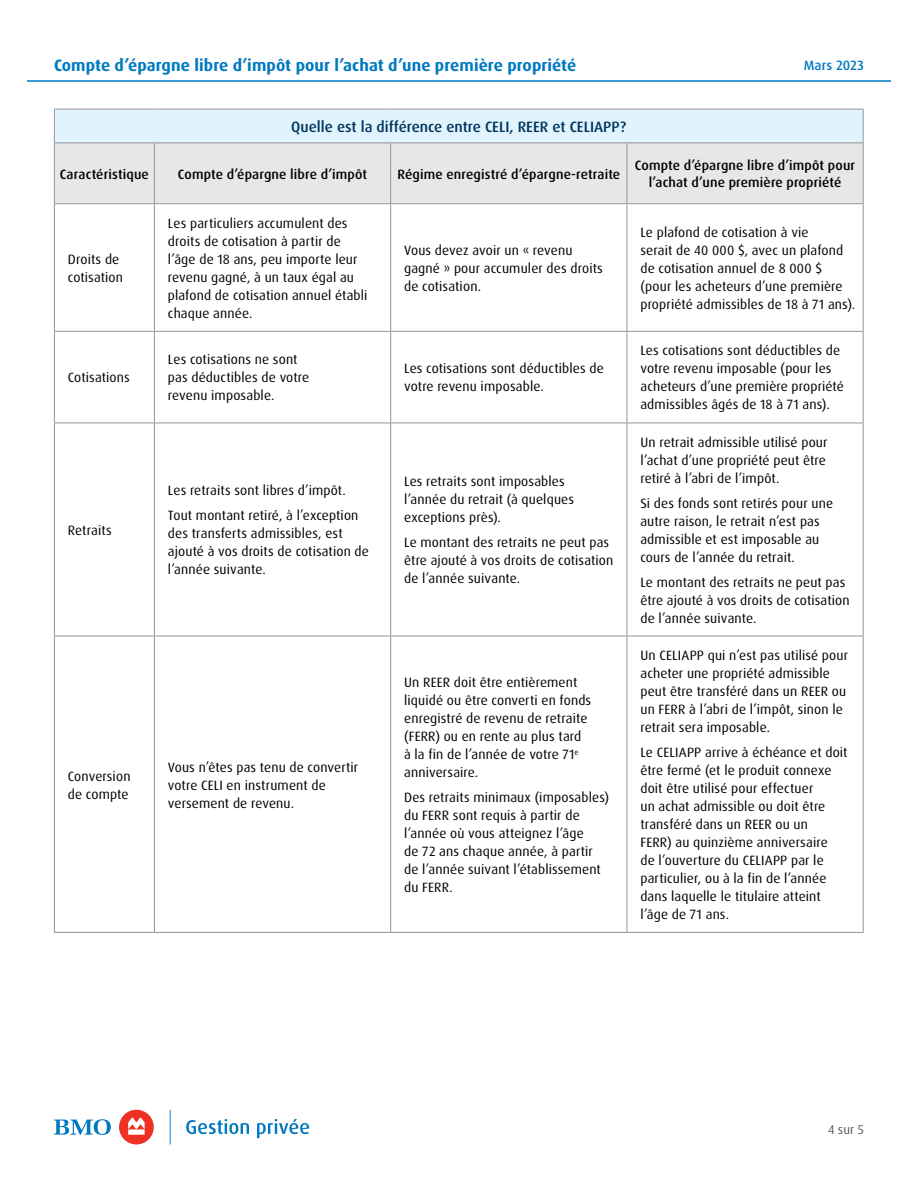
<style>
.page{position:relative;width:918px;height:1188px;background:#fff}
.page>*{position:absolute;margin:0;border:0;box-sizing:border-box;transform-origin:0 0}
.t1{font:700 16.5px "Dax Pro";letter-spacing:.005em;color:#0079c1}
.Table_Header_1{font:500 15px "Dax Pro";color:#00355e}
.Table_Body{font:13.5px/18px "Dax Pro";letter-spacing:.01em;color:#000}
.Table_Header_2{font:500 13.5px/16.5px "Dax Pro";letter-spacing:.01em;color:#000;text-align:center}
.t2{font:500 13.5px "Dax Pro";letter-spacing:.01em;color:#0079c1}
.t3{font:12.75px "Dax Pro";color:#58595b}
</style>
<div class="page">
<div style="left:119px;top:1110px;width:35px;height:34px;background:#ee3124;border-radius:50%"></div>
<svg style="left:128px;top:1118px;width:17px;height:17px"></svg>
<svg style="left:186px;top:1119px;width:63px;height:15px"></svg>
<svg style="left:257px;top:1119px;width:52px;height:19px"></svg>
<svg style="left:170px;top:1110px;width:1px;height:34px"></svg>
<svg style="left:54px;top:1119px;width:57px;height:16px"></svg>
<hr style="left:27px;top:80px;width:864px;height:2px;background:#0079c1">
<div style="left:54px;top:109px;width:809px;height:34px;background:#e1f4fd"></div>
<div style="left:55px;top:143px;width:808px;height:60px;background:#e6e7e8"></div>
<hr style="left:54px;top:143px;width:1px;height:60px;background:#939598">
<hr style="left:154px;top:143px;width:1px;height:60px;background:#939598">
<hr style="left:390px;top:143px;width:1px;height:60px;background:#939598">
<hr style="left:627px;top:143px;width:1px;height:60px;background:#939598">
<hr style="left:863px;top:143px;width:1px;height:60px;background:#939598">
<hr style="left:54px;top:203px;width:100px;height:1px;background:#939598">
<hr style="left:54px;top:204px;width:1px;height:127px;background:#939598">
<hr style="left:154px;top:203px;width:237px;height:1px;background:#939598">
<hr style="left:154px;top:204px;width:1px;height:127px;background:#939598">
<hr style="left:391px;top:203px;width:236px;height:1px;background:#939598">
<hr style="left:390px;top:204px;width:1px;height:127px;background:#939598">
<hr style="left:627px;top:203px;width:237px;height:1px;background:#939598">
<hr style="left:627px;top:204px;width:1px;height:127px;background:#939598">
<hr style="left:863px;top:204px;width:1px;height:127px;background:#939598">
<hr style="left:54px;top:331px;width:100px;height:1px;background:#939598">
<hr style="left:54px;top:332px;width:1px;height:91px;background:#939598">
<hr style="left:154px;top:331px;width:237px;height:1px;background:#939598">
<hr style="left:154px;top:332px;width:1px;height:91px;background:#939598">
<hr style="left:391px;top:331px;width:236px;height:1px;background:#939598">
<hr style="left:390px;top:332px;width:1px;height:91px;background:#939598">
<hr style="left:627px;top:331px;width:237px;height:1px;background:#939598">
<hr style="left:627px;top:332px;width:1px;height:91px;background:#939598">
<hr style="left:863px;top:332px;width:1px;height:91px;background:#939598">
<hr style="left:54px;top:423px;width:100px;height:1px;background:#939598">
<hr style="left:54px;top:423px;width:1px;height:213px;background:#939598">
<hr style="left:154px;top:423px;width:237px;height:1px;background:#939598">
<hr style="left:154px;top:423px;width:1px;height:213px;background:#939598">
<hr style="left:391px;top:423px;width:236px;height:1px;background:#939598">
<hr style="left:390px;top:423px;width:1px;height:213px;background:#939598">
<hr style="left:627px;top:423px;width:237px;height:1px;background:#939598">
<hr style="left:627px;top:423px;width:1px;height:213px;background:#939598">
<hr style="left:863px;top:423px;width:1px;height:213px;background:#939598">
<hr style="left:54px;top:636px;width:100px;height:1px;background:#939598">
<hr style="left:54px;top:636px;width:1px;height:296px;background:#939598">
<hr style="left:154px;top:636px;width:237px;height:1px;background:#939598">
<hr style="left:154px;top:636px;width:1px;height:296px;background:#939598">
<hr style="left:391px;top:636px;width:236px;height:1px;background:#939598">
<hr style="left:390px;top:636px;width:1px;height:296px;background:#939598">
<hr style="left:627px;top:636px;width:237px;height:1px;background:#939598">
<hr style="left:627px;top:636px;width:1px;height:296px;background:#939598">
<hr style="left:863px;top:636px;width:1px;height:296px;background:#939598">
<hr style="left:54px;top:932px;width:100px;height:1px;background:#939598">
<hr style="left:154px;top:932px;width:237px;height:1px;background:#939598">
<hr style="left:391px;top:932px;width:236px;height:1px;background:#939598">
<hr style="left:627px;top:932px;width:237px;height:1px;background:#939598">
<hr style="left:54px;top:109px;width:100px;height:1px;background:#939598">
<hr style="left:54px;top:110px;width:1px;height:32px;background:#939598">
<hr style="left:154px;top:109px;width:237px;height:1px;background:#939598">
<hr style="left:391px;top:109px;width:236px;height:1px;background:#939598">
<hr style="left:627px;top:109px;width:237px;height:1px;background:#939598">
<hr style="left:863px;top:110px;width:1px;height:32px;background:#939598">
<hr style="left:54px;top:142px;width:100px;height:1px;background:#939598">
<hr style="left:154px;top:142px;width:237px;height:1px;background:#939598">
<hr style="left:391px;top:142px;width:236px;height:1px;background:#939598">
<hr style="left:627px;top:142px;width:237px;height:1px;background:#939598">
<p class="t1" style="left:54px;top:55px;width:524px">Compte d’épargne libre d’impôt pour l’achat d’une première propriété</p>
<p class="t2" style="left:804px;top:57px;width:62px">Mars 2023</p>
<p class="Table_Header_1" style="left:291px;top:117px;width:336px">Quelle est la différence entre CELI, REER et CELIAPP?</p>
<p class="Table_Header_2" style="left:60px;top:166px;width:91px">Caractéristique</p>
<p class="Table_Header_2" style="left:178px;top:166px;width:191px">Compte d’épargne libre d’impôt</p>
<p class="Table_Header_2" style="left:397px;top:166px;width:224px">Régime enregistré d’épargne-retraite</p>
<p class="Table_Header_2" style="left:635px;top:158px;width:222px">Compte d’épargne libre d’impôt pour l’achat d’une première propriété</p>
<p class="Table_Body" style="left:68px;top:250px;width:57px">Droits de cotisation</p>
<p class="Table_Body" style="left:68px;top:369px;width:63px">Cotisations</p>
<p class="Table_Body" style="left:68px;top:521px;width:45px">Retraits</p>
<p class="Table_Body" style="left:168px;top:214px;width:201px">Les particuliers accumulent des droits de cotisation à partir de l’âge de 18 ans, peu importe leur revenu gagné, à un taux égal au plafond de cotisation annuel établi chaque année.</p>
<p class="Table_Body" style="left:404px;top:241px;width:200px">Vous devez avoir un « revenu gagné » pour accumuler des droits de cotisation.</p>
<p class="Table_Body" style="left:168px;top:351px;width:143px">Les cotisations ne sont pas déductibles de votre revenu imposable.</p>
<p class="Table_Body" style="left:404px;top:360px;width:201px">Les cotisations sont déductibles de votre revenu imposable.</p>
<p class="Table_Body" style="left:168px;top:482px;width:179px">Les retraits sont libres d’impôt.</p>
<p class="Table_Body" style="left:168px;top:507px;width:203px">Tout montant retiré, à l’exception des transferts admissibles, est ajouté à vos droits de cotisation de l’année suivante.</p>
<p class="Table_Body" style="left:404px;top:473px;width:171px">Les retraits sont imposables l’année du retrait (à quelques exceptions près).</p>
<p class="Table_Body" style="left:404px;top:534px;width:211px">Le montant des retraits ne peut pas être ajouté à vos droits de cotisation de l’année suivante.</p>
<p class="Table_Body" style="left:68px;top:767px;width:64px">Conversion de compte</p>
<p class="Table_Body" style="left:168px;top:758px;width:192px">Vous n’êtes pas tenu de convertir votre CELI en instrument de versement de revenu.</p>
<p class="Table_Body" style="left:404px;top:674px;width:189px">Un REER doit être entièrement liquidé ou être converti en fonds enregistré de revenu de retraite (FERR) ou en rente au plus tard à la fin de l’année de votre 71<sup>e </sup>anniversaire.</p>
<p class="Table_Body" style="left:404px;top:788px;width:206px">Des retraits minimaux (imposables) du FERR sont requis à partir de l’année où vous atteignez l’âge<br>de 72 ans chaque année, à partir de l’année suivant l’établissement du FERR.</p>
<p class="Table_Body" style="left:640px;top:223px;width:216px">Le plafond de cotisation à vie<br>serait de 40 000 $, avec un plafond de cotisation annuel de 8 000 $ (pour les acheteurs d’une première propriété admissibles de 18 à 71 ans).</p>
<p class="Table_Body" style="left:640px;top:342px;width:205px">Les cotisations sont déductibles de votre revenu imposable (pour les acheteurs d’une première propriété admissibles âgés de 18 à 71 ans).</p>
<p class="Table_Body" style="left:640px;top:433px;width:189px;text-align:justify">Un retrait admissible utilisé pour l’achat d’une propriété peut être retiré à l’abri de l’impôt.</p>
<p class="Table_Body" style="left:640px;top:494px;width:194px">Si des fonds sont retirés pour une autre raison, le retrait n’est pas admissible et est imposable au cours de l’année du retrait.</p>
<p class="Table_Body" style="left:640px;top:573px;width:211px">Le montant des retraits ne peut pas être ajouté à vos droits de cotisation de l’année suivante.</p>
<p class="Table_Body" style="left:640px;top:647px;width:209px">Un CELIAPP qui n’est pas utilisé pour acheter une propriété admissible peut être transféré dans un REER ou un FERR à l’abri de l’impôt, sinon le retrait sera imposable.</p>
<p class="Table_Body" style="left:640px;top:743px;width:209px">Le CELIAPP arrive à échéance et doit être fermé (et le produit connexe doit être utilisé pour effectuer<br>un achat admissible ou doit être transféré dans un REER ou un<br>FERR) au quinzième anniversaire<br>de l’ouverture du CELIAPP par le particulier, ou à la fin de l’année dans laquelle le titulaire atteint l’âge de 71 ans.</p>
<p class="t3" style="left:828px;top:1121px;width:37px">4 sur 5</p>
</div>
